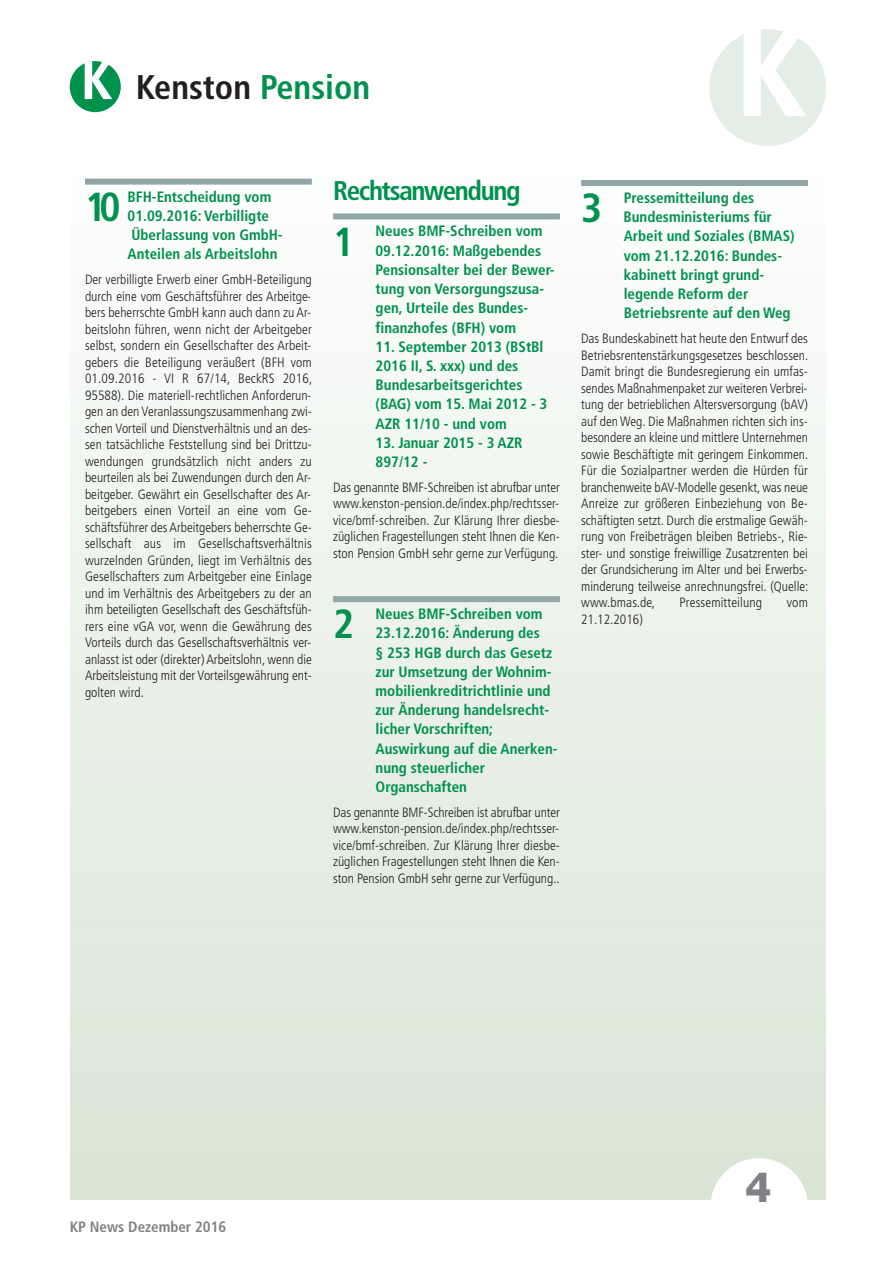
<style>
.page{position:relative;width:893px;height:1263px;background:#fff}
.page>*{position:absolute;margin:0;border:0;box-sizing:border-box;transform-origin:0 0}
.t1{font:800 42px "Helvetica Neue";color:#808285}
.t2{font:700 condensed 40.5px "Frutiger";color:#00914d}
.t3{font:700 condensed 34.2px "Frutiger";color:#231f20}
.t4{font:700 condensed 27px "Frutiger";letter-spacing:-.05em;color:#00914d}
.t5{font:700 condensed 15px/19.2px "Frutiger";color:#00914d}
.t6{font:700 condensed 15px "Frutiger";color:#808285}
.t7{font:300 condensed 13.5px/16.5px "Frutiger";color:#231f20;text-align:justify}
.s1{color:#00914d}
</style>
<div class="page">
<div style="left:70px;top:168px;width:756px;height:1031px;background:linear-gradient(to bottom,#fdfefe,#d8e5d4)"></div>
<div style="left:710px;top:1158px;width:98px;height:98px;background:#fff;border-radius:50%"></div>
<div style="left:85px;top:179px;width:227px;height:6px;background:#91a6a7"></div>
<svg style="left:709px;top:29px;width:117px;height:117px"></svg>
<svg style="left:70px;top:61px;width:51px;height:51px"></svg>
<div style="left:333px;top:213px;width:227px;height:6px;background:#91a6a7"></div>
<div style="left:333px;top:596px;width:227px;height:6px;background:#91a6a7"></div>
<div style="left:581px;top:180px;width:227px;height:6px;background:#91a6a7"></div>
<h3 class="t3" style="left:136px;top:73px;width:236px">Kenston <span class="s1">Pension</span></h3>
<h2 class="t2" style="left:85px;top:190px;width:37px">10</h2>
<p class="t5" style="left:128px;top:188px;width:157px">BFH-Entscheidung vom<br>01.09.2016: Verbilligte<br>Überlassung von GmbH-<br>Anteilen als Arbeitslohn</p>
<p class="t7" style="left:85px;top:272px;width:229px">Der verbilligte Erwerb einer GmbH-Beteiligung durch eine vom Geschäftsführer des Arbeitge&shy;bers beherrschte GmbH kann auch dann zu Ar&shy;beitslohn führen, wenn nicht der Arbeitgeber selbst, sondern ein Gesellschafter des Arbeit&shy;gebers die Beteiligung veräußert (BFH vom 01.09.2016 - VI R 67/14, BeckRS 2016, 95588). Die materiell-rechtlichen Anforderun&shy;gen an den Veranlassungszusammenhang zwi&shy;schen Vorteil und Dienstverhältnis und an des&shy;sen tatsächliche Feststellung sind bei Drittzu&shy;wendungen grundsätzlich nicht anders zu beurteilen als bei Zuwendungen durch den Ar&shy;beitgeber. Gewährt ein Gesellschafter des Ar&shy;beitgebers einen Vorteil an eine vom Ge&shy;schäftsführer des Arbeitgebers beherrschte Ge&shy;sellschaft aus im Gesellschaftsverhältnis wurzelnden Gründen, liegt im Verhältnis des Gesellschafters zum Arbeitgeber eine Einlage und im Verhältnis des Arbeitgebers zu der an ihm beteiligten Gesellschaft des Geschäftsfüh&shy;rers eine vGA vor, wenn die Gewährung des Vorteils durch das Gesellschaftsverhältnis ver&shy;anlasst ist oder (direkter) Arbeitslohn, wenn die Arbeitsleistung mit der Vorteilsgewährung ent&shy;golten wird.</p>
<h3 class="t4" style="left:333px;top:180px;width:189px">Rechtsanwendung</h3>
<h2 class="t2" style="left:333px;top:225px;width:23px">1</h2>
<p class="t5" style="left:375px;top:223px;width:181px">Neues BMF-Schreiben vom<br>09.12.2016: Maßgebendes<br>Pensionsalter bei der Bewer&shy;tung von Versorgungszusa&shy;gen, Urteile des Bundes&shy;finanzhofes (BFH) vom</p>
<p class="t5" style="left:376px;top:338px;width:173px">11. September 2013 (BStBl<br>2016 II, S. xxx) und des<br>Bundesarbeitsgerichtes (BAG) vom 15. Mai 2012 - 3<br>AZR 11/10 - und vom</p>
<p class="t5" style="left:376px;top:434px;width:148px">13. Januar 2015 - 3 AZR<br>897/12 -</p>
<p class="t7" style="left:333px;top:480px;width:228px">Das genannte BMF-Schreiben ist abrufbar unter www.kenston-pension.de/index.php/rechtsser&shy;vice/bmf-schreiben. Zur Klärung Ihrer diesbe&shy;züglichen Fragestellungen steht Ihnen die Ken&shy;ston Pension GmbH sehr gerne zur Verfügung.</p>
<h2 class="t2" style="left:333px;top:608px;width:23px">2</h2>
<p class="t5" style="left:375px;top:605px;width:184px">Neues BMF-Schreiben vom<br>23.12.2016: Änderung des<br>§ 253 HGB durch das Gesetz zur Umsetzung der Wohnim&shy;mobilienkreditrichtlinie und zur Änderung handelsrecht&shy;licher Vorschriften;<br>Auswirkung auf die Anerken&shy;nung steuerlicher<br>Organschaften</p>
<p class="t7" style="left:333px;top:805px;width:228px">Das genannte BMF-Schreiben ist abrufbar unter www.kenston-pension.de/index.php/rechtsser&shy;vice/bmf-schreiben. Zur Klärung Ihrer diesbe&shy;züglichen Fragestellungen steht Ihnen die Ken&shy;ston Pension GmbH sehr gerne zur Verfügung..</p>
<h2 class="t2" style="left:581px;top:192px;width:23px">3</h2>
<p class="t5" style="left:623px;top:189px;width:173px">Pressemitteilung des<br>Bundesministeriums für<br>Arbeit und Soziales (BMAS) vom 21.12.2016: Bundes&shy;kabinett bringt grund&shy;legende Reform der<br>Betriebsrente auf den Weg</p>
<p class="t7" style="left:581px;top:331px;width:229px">Das Bundeskabinett hat heute den Entwurf des Betriebsrentenstärkungsgesetzes beschlossen.<br>Damit bringt die Bundesregierung ein umfas&shy;sendes Maßnahmenpaket zur weiteren Verbrei&shy;tung der betrieblichen Altersversorgung (bAV) auf den Weg. Die Maßnahmen richten sich ins&shy;besondere an kleine und mittlere Unternehmen sowie Beschäftigte mit geringem Einkommen.<br>Für die Sozialpartner werden die Hürden für branchenweite bAV-Modelle gesenkt, was neue Anreize zur größeren Einbeziehung von Be&shy;schäftigten setzt. Durch die erstmalige Gewäh&shy;rung von Freibeträgen bleiben Betriebs-, Rie&shy;ster- und sonstige freiwillige Zusatzrenten bei der Grundsicherung im Alter und bei Erwerbs&shy;minderung teilweise anrechnungsfrei. (Quelle: www.bmas.de,</p>
<p class="t7" style="left:680px;top:595px;width:84px">Pressemitteilung</p>
<p class="t7" style="left:787px;top:595px;width:23px">vom</p>
<p class="t7" style="left:581px;top:612px;width:63px">21.12.2016)</p>
<p class="t6" style="left:70px;top:1221px;width:158px">KP News Dezember 2016</p>
<h1 class="t1" style="left:745px;top:1171px;width:28px">4</h1>
</div>
